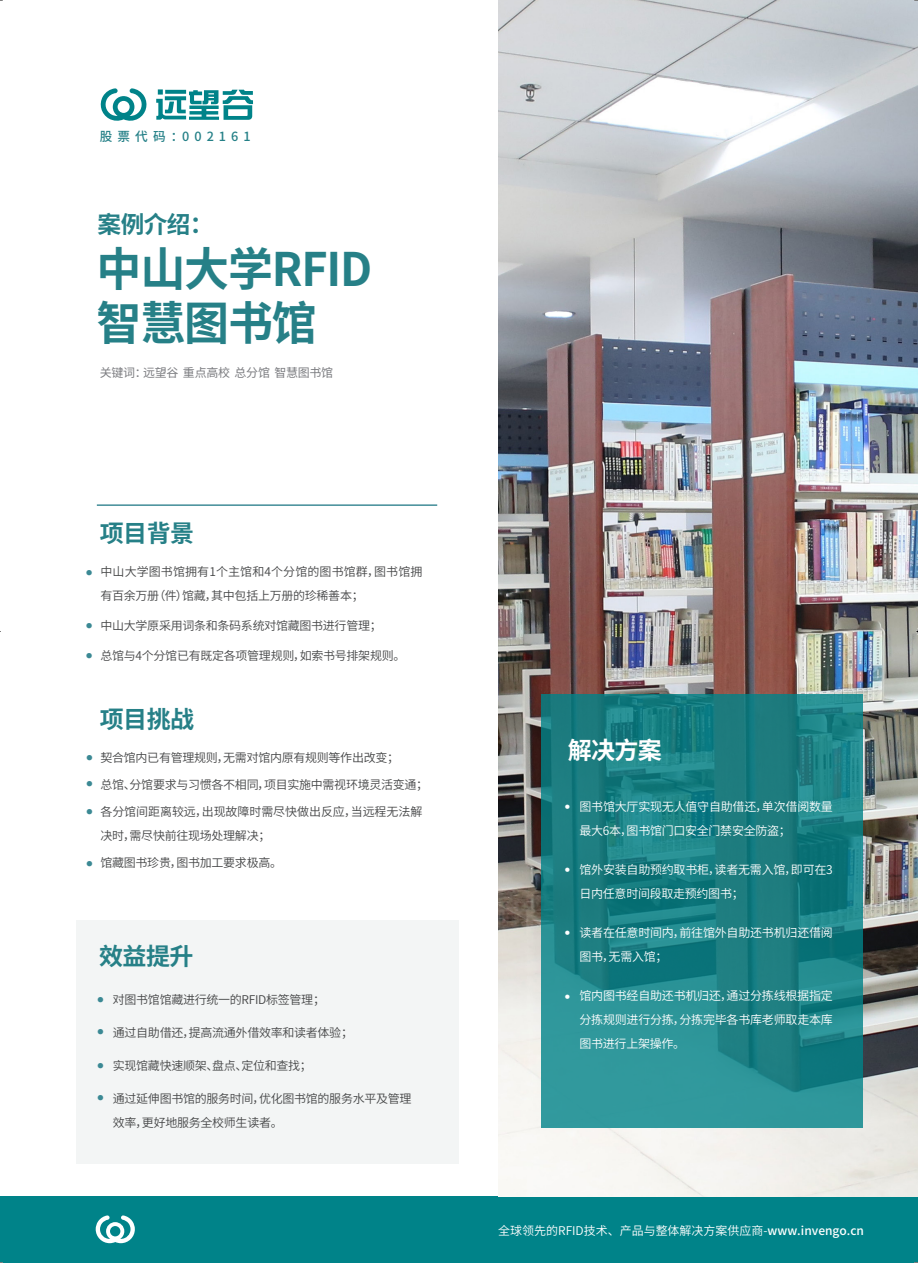
<style>
.page{position:relative;width:918px;height:1263px;background:#fff}
.page>*{position:absolute;margin:0;border:0;box-sizing:border-box;transform-origin:0 0}
.t1{font:700 46.2px/53.8px "Source Han Sans CN";letter-spacing:-.025em;color:#268087}
.t2{font:700 24px "Source Han Sans CN";letter-spacing:-.025em;color:#268087}
.t3{font:700 24px "Source Han Sans CN";color:#fff}
.t4{font:700 23.7px "Source Han Sans CN";color:#268087}
.t5{font:300 condensed 15px/32.8px "Helvetica Neue LT Com";color:#3b8994}
.t6{font:500 12.6px "Source Han Sans CN";letter-spacing:.4em;color:#248087}
.t7{font:12px/24px "Source Han Sans CN";letter-spacing:-.025em;color:#454647}
.t8{font:12px/24px "Source Han Sans CN";letter-spacing:-.02em;color:#fff}
.t9{font:12px/24px "Source Han Sans CN";letter-spacing:.01em;color:#454647}
.t10{font:12px/24px "Source Han Sans CN";letter-spacing:-.005em;color:#454647}
.t11{font:12px "Source Han Sans CN";color:#fff}
.t12{font:12px "Source Han Sans CN";letter-spacing:-.025em;color:#7b7c80}
.t13{font:300 condensed 12px "Helvetica Neue LT Com";color:#fff}
.s1{font-weight:500}
</style>
<div class="page">
<div style="left:0;top:1197px;width:917px;height:66px;background:#008389"></div>
<svg style="left:96px;top:1215px;width:39px;height:28px"></svg>
<hr style="left:97px;top:504px;width:340px;height:2px;background:#3b8994">
<img style="left:498px;top:0;width:419px;height:1197px">
<svg style="left:540px;top:694px;width:322px;height:433px;background:#1f8387"></svg>
<div style="left:76px;top:920px;width:382px;height:243px;background:#f3f5f5"></div>
<svg style="left:916px;top:623px;width:2px;height:17px"></svg>
<svg style="left:100px;top:88px;width:47px;height:33px"></svg>
<svg style="left:156px;top:89px;width:97px;height:31px"></svg>
<p class="t6" style="left:100px;top:129px;width:152px">股票代码：002161</p>
<h3 class="t4" style="left:98px;top:211px;width:117px">案例介绍：</h3>
<h1 class="t1" style="left:96px;top:243px;width:277px">中山大学RFID智慧图书馆</h1>
<p class="t12" style="left:100px;top:365px;width:235px">关键词：远望谷 重点高校 总分馆 智慧图书馆</p>
<h2 class="t2" style="left:100px;top:519px;width:96px">项目背景</h2>
<p class="t5" style="left:85px;top:556px;width:9px">•</p>
<p class="t5" style="left:85px;top:609px;width:9px">•</p>
<p class="t5" style="left:85px;top:639px;width:9px">•</p>
<p class="t9" style="left:100px;top:560px;width:323px">中山大学图书馆拥有1个主馆和4个分馆的图书馆群，图书馆拥有百余万册（件）馆藏，其中包括上万册的珍稀善本；</p>
<p class="t7" style="left:100px;top:614px;width:283px">中山大学原采用词条和条码系统对馆藏图书进行管理；</p>
<p class="t7" style="left:100px;top:644px;width:306px">总馆与4个分馆已有既定各项管理规则，如索书号排架规则。</p>
<h2 class="t2" style="left:100px;top:705px;width:96px">项目挑战</h2>
<p class="t5" style="left:86px;top:741px;width:9px">•</p>
<p class="t5" style="left:86px;top:770px;width:9px;line-height:27.6px">• •</p>
<p class="t5" style="left:86px;top:847px;width:9px">•</p>
<p class="t7" style="left:100px;top:746px;width:300px">契合馆内已有管理规则，无需对馆内原有规则等作出改变；</p>
<p class="t7" style="left:100px;top:773px;width:329px">总馆、分馆要求与习惯各不相同，项目实施中需视环境灵活变通；</p>
<p class="t10" style="left:100px;top:800px;width:323px">各分馆间距离较远，出现故障时需尽快做出反应，当远程无法解决时，需尽快前往现场处理解决；</p>
<p class="t7" style="left:100px;top:851px;width:183px">馆藏图书珍贵，图书加工要求极高。</p>
<h2 class="t2" style="left:99px;top:943px;width:96px">效益提升</h2>
<p class="t5" style="left:97px;top:983px;width:9px">• •</p>
<p class="t5" style="left:97px;top:1049px;width:9px">• •</p>
<p class="t7" style="left:113px;top:987px;width:214px">对图书馆馆藏进行统一的RFID标签管理；</p>
<p class="t7" style="left:113px;top:1020px;width:241px">通过自助借还，提高流通外借效率和读者体验；</p>
<p class="t7" style="left:113px;top:1053px;width:200px">实现馆藏快速顺架、盘点、定位和查找；</p>
<p class="t7" style="left:113px;top:1086px;width:300px">通过延伸图书馆的服务时间，优化图书馆的服务水平及管理效率，更好地服务全校师生读者。</p>
<h2 class="t3" style="left:567px;top:737px;width:96px">解决方案</h2>
<p class="t13" style="left:564px;top:800px;width:7px">•</p>
<p class="t13" style="left:564px;top:863px;width:7px">•</p>
<p class="t13" style="left:564px;top:926px;width:7px">•</p>
<p class="t13" style="left:564px;top:990px;width:7px">•</p>
<p class="t8" style="left:579px;top:795px;width:255px">图书馆大厅实现无人值守自助借还，单次借阅数量最大6本，图书馆门口安全门禁安全防盗；</p>
<p class="t8" style="left:579px;top:858px;width:255px">馆外安装自助预约取书柜，读者无需入馆，即可在3日内任意时间段取走预约图书；</p>
<p class="t8" style="left:579px;top:921px;width:255px">读者在任意时间内，前往馆外自助还书机归还借阅图书，无需入馆；</p>
<p class="t8" style="left:579px;top:984px;width:255px;text-align:justify">馆内图书经自助还书机归还，通过分拣线根据指定分拣规则进行分拣，分拣完毕各书库老师取走本库图书进行上架操作。</p>
<p class="t11" style="left:498px;top:1224px;width:367px">全球领先的RFID技术、产品与整体解决方案供应商-<span class="s1">www.invengo.cn</span></p>
</div>
